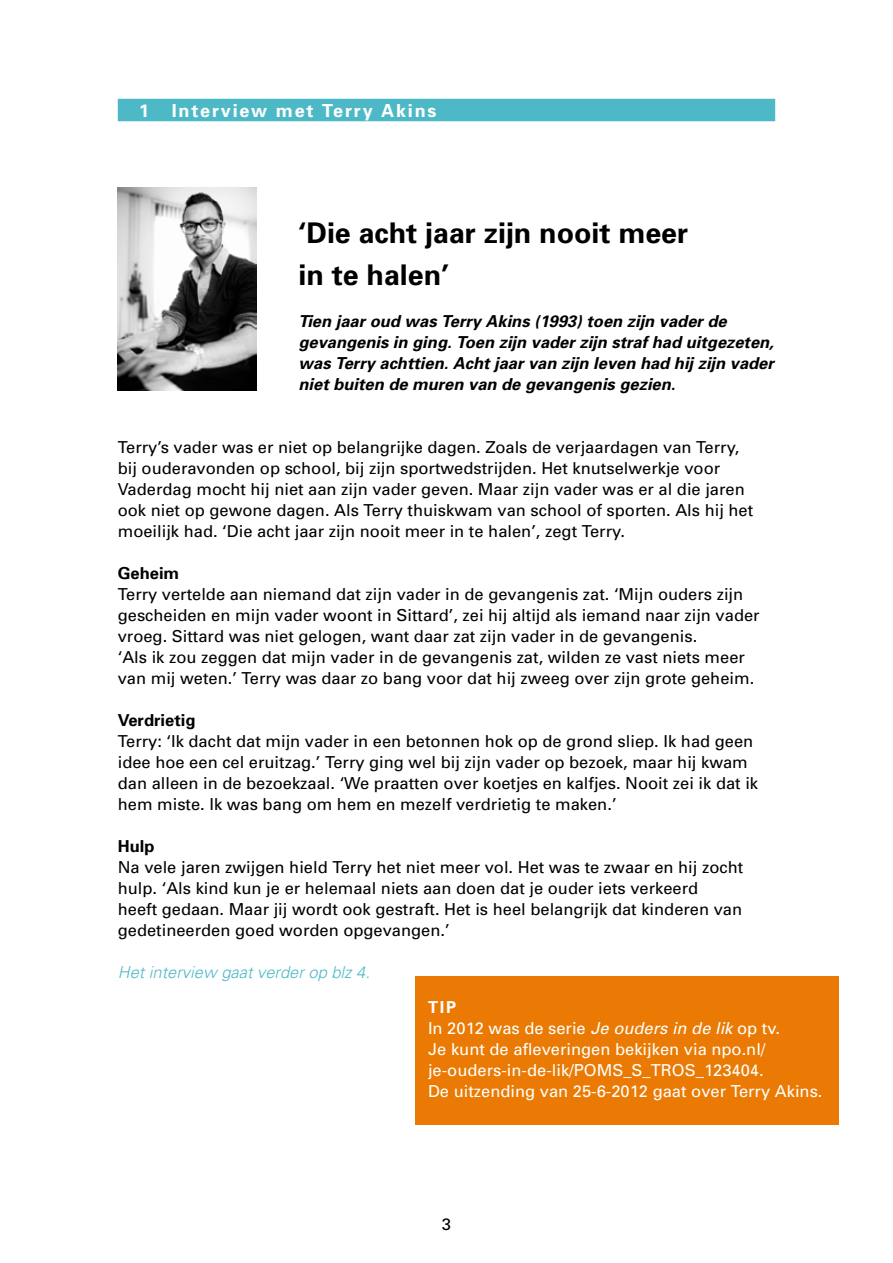
<style>
.page{position:relative;width:893px;height:1263px;background:#fff}
.page>*{position:absolute;margin:0;border:0;box-sizing:border-box;transform-origin:0 0}
.t1{font:700 28.5px/42px "Univers";color:#000}
.t2{font:700 18px "Univers";letter-spacing:.1em;color:#fff}
.t3{font:16.5px/21px "Univers";color:#000}
.t4{font:italic 700 16.5px/21px "Univers";color:#000}
.t5{font:16.5px/21px "Univers";color:#fff}
.t6{font:italic 300 16.5px "Univers";color:#4eb9c6}
.t7{font:700 16.5px "Univers";color:#000}
.s1{font-weight:700}
.s2{font-style:italic}
</style>
<div class="page">
<div style="left:118px;top:99px;width:657px;height:22px;background:#4eb9c6"></div>
<img style="left:118px;top:187px;width:138px;height:203px">
<div style="left:415px;top:977px;width:424px;height:148px;background:#ea7a03"></div>
<p class="t2" style="left:139px;top:99px;width:12px">1</p>
<p class="t2" style="left:172px;top:99px;width:266px">Interview met Terry Akins</p>
<h1 class="t1" style="left:299px;top:211px;width:391px">‘Die acht jaar zijn nooit meer in te halen’</h1>
<p class="t4" style="left:299px;top:310px;width:477px">Tien jaar oud was Terry Akins (1993) toen zijn vader de gevangenis in ging. Toen zijn vader zijn straf had uitgezeten, was Terry achttien. Acht jaar van zijn leven had hij zijn vader niet buiten de muren van de gevangenis gezien.</p>
<p class="t3" style="left:118px;top:436px;width:637px">Terry’s vader was er niet op belangrijke dagen. Zoals de verjaardagen van Terry, bij ouderavonden op school, bij zijn sportwedstrijden. Het knutselwerkje voor Vaderdag mocht hij niet aan zijn vader geven. Maar zijn vader was er al die jaren ook niet op gewone dagen. Als Terry thuiskwam van school of sporten. Als hij het moeilijk had. ‘Die acht jaar zijn nooit meer in te halen’, zegt Terry.</p>
<p class="t7" style="left:118px;top:563px;width:63px">Geheim</p>
<p class="t3" style="left:118px;top:583px;width:643px">Terry vertelde aan niemand dat zijn vader in de gevangenis zat. ‘Mijn ouders zijn gescheiden en mijn vader woont in Sittard’, zei hij altijd als iemand naar zijn vader vroeg. Sittard was niet gelogen, want daar zat zijn vader in de gevangenis.<br>‘Als ik zou zeggen dat mijn vader in de gevangenis zat, wilden ze vast niets meer van mij weten.’ Terry was daar zo bang voor dat hij zweeg over zijn grote geheim.</p>
<p class="t7" style="left:118px;top:710px;width:79px">Verdrietig</p>
<p class="t3" style="left:118px;top:730px;width:642px">Terry: ‘Ik dacht dat mijn vader in een betonnen hok op de grond sliep. Ik had geen idee hoe een cel eruitzag.’ Terry ging wel bij zijn vader op bezoek, maar hij kwam dan alleen in de bezoekzaal. ‘We praatten over koetjes en kalfjes. Nooit zei ik dat ik hem miste. Ik was bang om hem en mezelf verdrietig te maken.’</p>
<p class="t7" style="left:118px;top:836px;width:38px">Hulp</p>
<p class="t3" style="left:118px;top:856px;width:627px">Na vele jaren zwijgen hield Terry het niet meer vol. Het was te zwaar en hij zocht hulp. ‘Als kind kun je er helemaal niets aan doen dat je ouder iets verkeerd<br>heeft gedaan. Maar jij wordt ook gestraft. Het is heel belangrijk dat kinderen van gedetineerden goed worden opgevangen.’</p>
<p class="t6" style="left:118px;top:962px;width:254px">Het interview gaat verder op blz 4.</p>
<p class="t5" style="left:428px;top:996px;width:396px"><span class="s1">TIP<br></span>In 2012 was de serie <span class="s2">Je ouders in de lik</span> op tv.<br>Je kunt de afleveringen bekijken via npo.nl/ je-ouders-in-de-lik/POMS_S_TROS_123404.<br>De uitzending van 25-6-2012 gaat over Terry Akins.</p>
<p class="t3" style="left:442px;top:1213px;width:11px">3</p>
</div>
